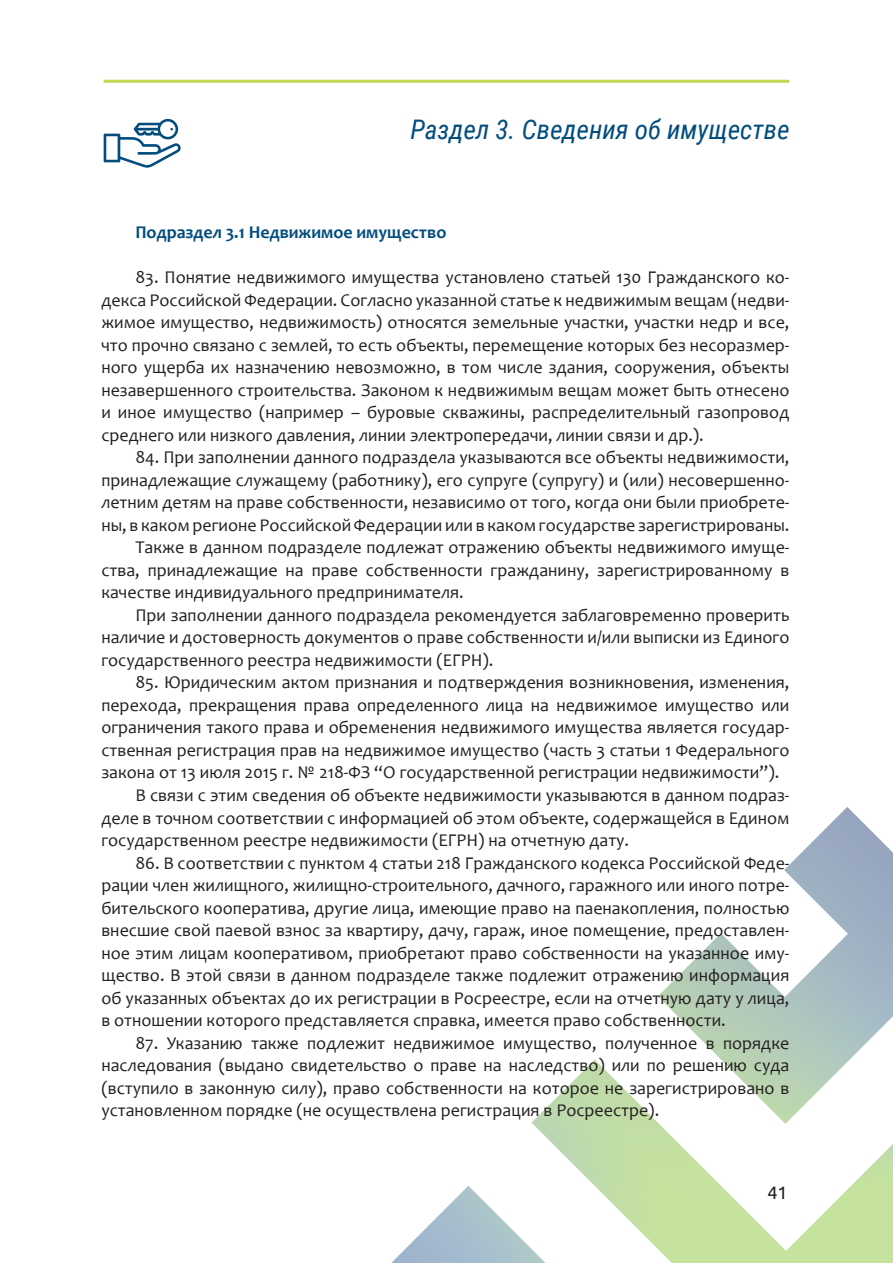
<style>
.page{position:relative;width:893px;height:1263px;background:#fff}
.page>*{position:absolute;margin:0;border:0;box-sizing:border-box;transform-origin:0 0}
.Заголовок_Главы{font:italic 27px "Roboto Condensed";color:#024d7e}
.t1{font:18px/22.5px "Candara";color:#231f20;text-align:justify}
.t2{font:700 18px "Candara";color:#024d7e}
.t3{font:18px "Ubuntu";color:#231f20}
</style>
<div class="page">
<svg style="left:391px;top:807px;width:502px;height:456px"></svg>
<svg style="left:104px;top:118px;width:77px;height:50px"></svg>
<hr style="left:104px;top:80px;width:685px;height:3px;background:#c2d951">
<p class="Заголовок_Главы" style="left:410px;top:111px;width:381px">Раздел 3. Сведения об имуществе</p>
<p class="t2" style="left:135px;top:221px;width:313px">Подраздел 3.1 Недвижимое имущество</p>
<p class="t1" style="left:101px;top:266px;width:690px;text-indent:34px">83. Понятие недвижимого имущества установлено статьей 130 Гражданского ко&shy;декса Российской Федерации. Согласно указанной статье к недвижимым вещам (недви&shy;жимое имущество, недвижимость) относятся земельные участки, участки недр и все, что прочно связано с землей, то есть объекты, перемещение которых без несоразмер&shy;ного ущерба их назначению невозможно, в том числе здания, сооружения, объекты незавершенного строительства. Законом к недвижимым вещам может быть отнесено и иное имущество (например – буровые скважины, распределительный газопровод среднего или низкого давления, линии электропередачи, линии связи и др.).</p>
<p class="t1" style="left:101px;top:446px;width:690px;text-indent:34px">84. При заполнении данного подраздела указываются все объекты недвижимости, принадлежащие служащему (работнику), его супруге (супругу) и (или) несовершенно&shy;летним детям на праве собственности, независимо от того, когда они были приобрете&shy;ны, в каком регионе Российской Федерации или в каком государстве зарегистрированы.</p>
<p class="t1" style="left:101px;top:536px;width:690px;text-indent:34px">Также в данном подразделе подлежат отражению объекты недвижимого имуще&shy;ства, принадлежащие на праве собственности гражданину, зарегистрированному в качестве индивидуального предпринимателя.</p>
<p class="t1" style="left:101px;top:604px;width:690px;text-indent:34px">При заполнении данного подраздела рекомендуется заблаговременно проверить наличие и достоверность документов о праве собственности и/или выписки из Единого государственного реестра недвижимости (ЕГРН).</p>
<p class="t1" style="left:101px;top:671px;width:690px;text-indent:34px">85. Юридическим актом признания и подтверждения возникновения, изменения, перехода, прекращения права определенного лица на недвижимое имущество или ограничения такого права и обременения недвижимого имущества является государ&shy;ственная регистрация прав на недвижимое имущество (часть 3 статьи 1 Федерального закона от 13 июля 2015 г. № 218-ФЗ “О государственной регистрации недвижимости”).</p>
<p class="t1" style="left:101px;top:784px;width:690px;text-indent:34px">В связи с этим сведения об объекте недвижимости указываются в данном подраз&shy;деле в точном соответствии с информацией об этом объекте, содержащейся в Едином государственном реестре недвижимости (ЕГРН) на отчетную дату.</p>
<p class="t1" style="left:101px;top:851px;width:690px;text-indent:34px">86. В соответствии с пунктом 4 статьи 218 Гражданского кодекса Российской Феде&shy;рации член жилищного, жилищно-строительного, дачного, гаражного или иного потре&shy;бительского кооператива, другие лица, имеющие право на паенакопления, полностью внесшие свой паевой взнос за квартиру, дачу, гараж, иное помещение, предоставлен&shy;ное этим лицам кооперативом, приобретают право собственности на указанное иму&shy;щество. В этой связи в данном подразделе также подлежит отражению информация об указанных объектах до их регистрации в Росреестре, если на отчетную дату у лица, в отношении которого представляется справка, имеется право собственности.</p>
<p class="t1" style="left:101px;top:1031px;width:690px;text-indent:34px">87. Указанию также подлежит недвижимое имущество, полученное в порядке наследования (выдано свидетельство о праве на наследство) или по решению суда (вступило в законную силу), право собственности на которое не зарегистрировано в установленном порядке (не осуществлена регистрация в Росреестре).</p>
<p class="t3" style="left:767px;top:1181px;width:22px">41</p>
</div>
